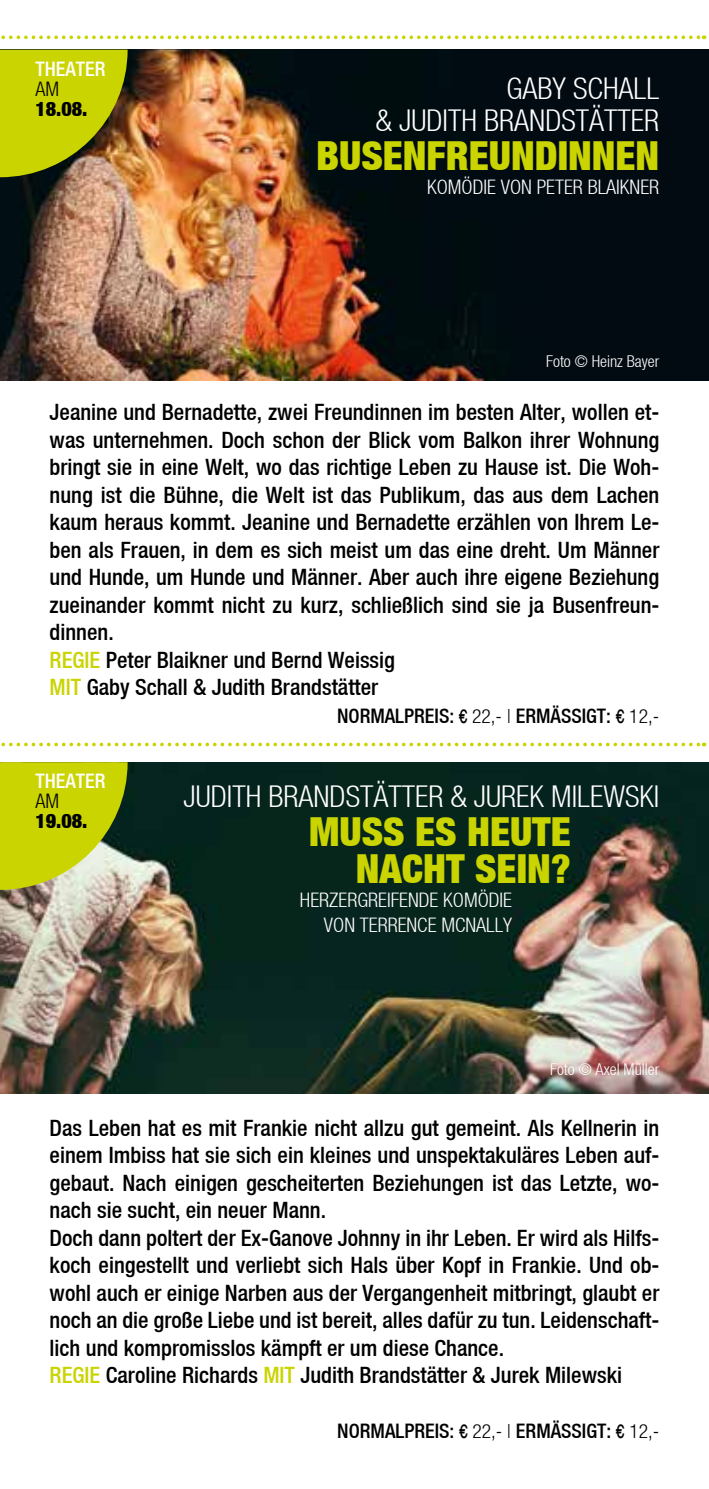
<style>
.page{position:relative;width:709px;height:1489px;background:#fff}
.page>*{position:absolute;margin:0;border:0;box-sizing:border-box;transform-origin:0 0}
.t1{font:40px/37.5px "Helvetica Neue Black Cond";color:#cad400;text-align:right}
.t2{font:30px/32.5px "Helvetica Neue Light Cond";color:#fff;text-align:right}
.t3{font:22.5px/27.5px "Helvetica Neue Medium Cond";color:#000}
.t4{font:20px "Helvetica Neue Medium Cond";color:#000}
.t5{font:20px/25px "Helvetica Neue Light Cond";color:#fff;text-align:right}
.t6{font:20px "Helvetica Neue Medium Cond";color:#fff}
.t7{font:20px "Helvetica Neue Black Cond";color:#000}
.t8{font:20px "Helvetica Neue Light Cond";color:#000}
.t9{font:16.25px "Helvetica Neue Light Cond";color:#fff}
.s1{color:#cad400}
.s2{font-family:"Helvetica";font-stretch:condensed;font-size:19.5px}
.s3{font-family:"Helvetica Neue Light Cond";font-size:19.5px}
</style>
<div class="page">
<img style="left:0;top:50px;width:709px;height:331px">
<img style="left:0;top:762px;width:709px;height:331px">
<svg style="left:0;top:50px;width:128px;height:127px;background:#b8b90b"></svg>
<svg style="left:0;top:762px;width:128px;height:127px;background:#c2cc21"></svg>
<svg style="left:1px;top:35px;width:703px;height:4px"></svg>
<svg style="left:1px;top:742px;width:703px;height:4px"></svg>
<p class="t6" style="left:35px;top:60px;width:71px">THEATER</p>
<p class="t8" style="left:35px;top:77px;width:25px">AM</p>
<p class="t7" style="left:35px;top:97px;width:53px">18.08.</p>
<h2 class="t2" style="left:376px;top:71px;width:285px">GABY SCHALL<br>&amp; JUDITH BRANDSTÄTTER</h2>
<h1 class="t1" style="left:316px;top:138px;width:344px">BUSENFREUNDINNEN</h1>
<p class="t5" style="left:427px;top:174px;width:234px">KOMÖDIE VON PETER BLAIKNER</p>
<p class="t9" style="left:546px;top:351px;width:115px">Foto © Heinz Bayer</p>
<p class="t3" style="left:50px;top:399px;width:611px">Jeanine und Bernadette, zwei Freundinnen im besten Alter, wollen et&shy;was unternehmen. Doch schon der Blick vom Balkon ihrer Wohnung bringt sie in eine Welt, wo das richtige Leben zu Hause ist. Die Woh&shy;nung ist die Bühne, die Welt ist das Publikum, das aus dem Lachen kaum heraus kommt. Jeanine und Bernadette erzählen von Ihrem Le&shy;ben als Frauen, in dem es sich meist um das eine dreht. Um Männer und Hunde, um Hunde und Männer. Aber auch ihre eigene Beziehung zueinander kommt nicht zu kurz, schließlich sind sie ja Busenfreun&shy;dinnen.<br><span class="s1">REGIE</span> Peter Blaikner und Bernd Weissig<br><span class="s1">MIT</span> Gaby Schall &amp; Judith Brandstätter</p>
<p class="t6" style="left:35px;top:772px;width:71px">THEATER</p>
<p class="t8" style="left:35px;top:789px;width:25px">AM</p>
<p class="t7" style="left:35px;top:809px;width:53px">19.08.</p>
<p class="t4" style="left:337px;top:706px;width:323px">NORMALPREIS: <span class="s2">€</span> <span class="s3">22,- |</span> ERMÄSSIGT: <span class="s2">€</span> <span class="s3">12,-</span></p>
<h2 class="t2" style="left:183px;top:779px;width:477px">JUDITH BRANDSTÄTTER &amp; JUREK MILEWSKI</h2>
<h1 class="t1" style="left:309px;top:813px;width:263px">MUSS ES HEUTE<br>NACHT SEIN?</h1>
<p class="t5" style="left:300px;top:887px;width:214px">HERZERGREIFENDE KOMÖDIE<br>VON TERRENCE MCNALLY</p>
<p class="t9" style="left:550px;top:1059px;width:111px">Foto © Axel Müller</p>
<p class="t3" style="left:50px;top:1114px;width:611px">Das Leben hat es mit Frankie nicht allzu gut gemeint. Als Kellnerin in einem Imbiss hat sie sich ein kleines und unspektakuläres Leben auf&shy;gebaut. Nach einigen gescheiterten Beziehungen ist das Letzte, wo&shy;nach sie sucht, ein neuer Mann.<br>Doch dann poltert der Ex-Ganove Johnny in ihr Leben. Er wird als Hilfs&shy;koch eingestellt und verliebt sich Hals über Kopf in Frankie. Und ob&shy;wohl auch er einige Narben aus der Vergangenheit mitbringt, glaubt er noch an die große Liebe und ist bereit, alles dafür zu tun. Leidenschaft&shy;lich und kompromisslos kämpft er um diese Chance.<br><span class="s1">REGIE</span> Caroline Richards <span class="s1">MIT</span> Judith Brandstätter &amp; Jurek Milewski</p>
<p class="t4" style="left:337px;top:1421px;width:323px">NORMALPREIS: <span class="s2">€</span> <span class="s3">22,- |</span> ERMÄSSIGT: <span class="s2">€</span> <span class="s3">12,-</span></p>
</div>
